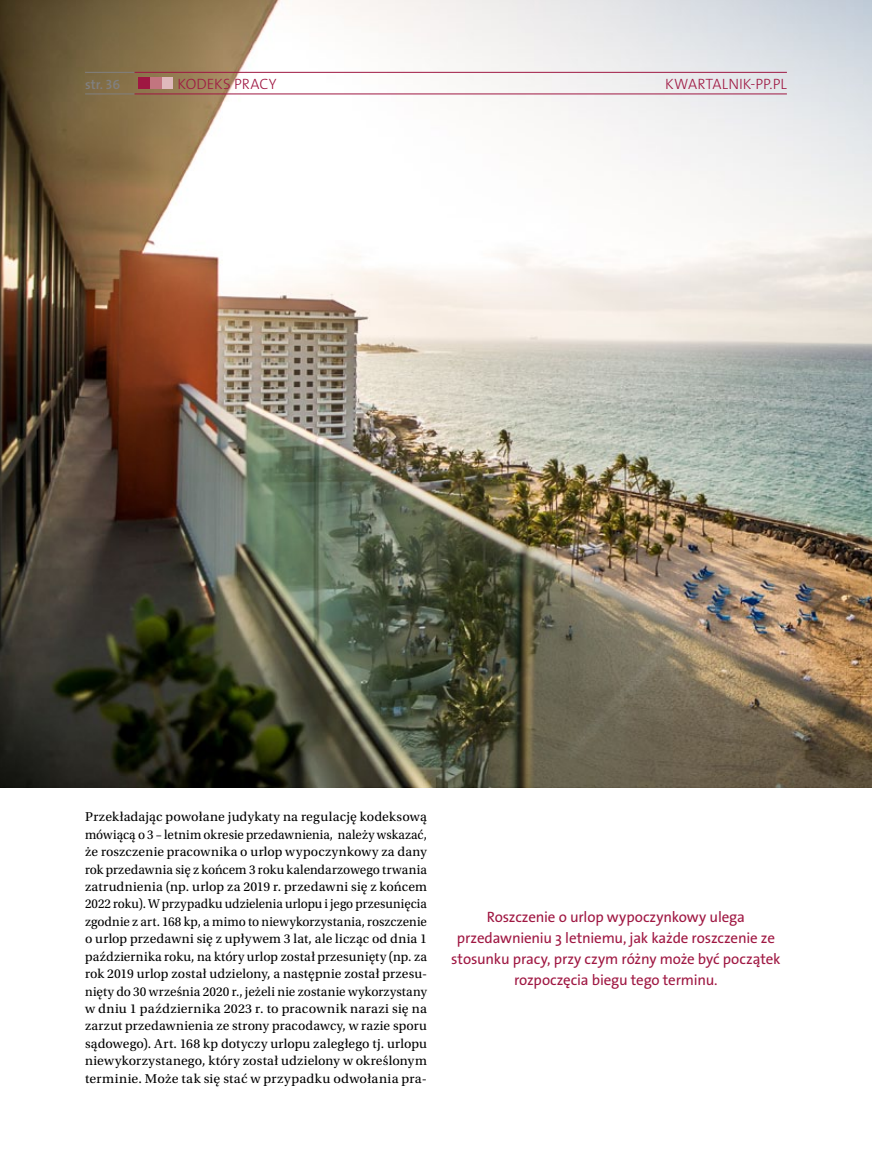
<style>
.page{position:relative;width:872px;height:1161px;background:#fff}
.page>*{position:absolute;margin:0;border:0;box-sizing:border-box;transform-origin:0 0}
.t1{font:15px/21px "The Sans Os F";letter-spacing:-.01em;color:#9f1742;text-align:center}
.t2{font:300 15px "The Sans Os F";color:#9f1742}
.t3{font:13.5px/17.4px "Utopia Std";letter-spacing:.015em;color:#000;text-align:justify}
.t4{font:600 13.5px "The Sans Os F";color:#818080}
</style>
<div class="page">
<img style="left:0;top:0;width:872px;height:787px">
<hr style="left:134px;top:72px;width:653px;height:1px;background:#9f1742">
<hr style="left:134px;top:94px;width:653px;height:1px;background:#9f1742">
<hr style="left:85px;top:72px;width:49px;height:1px;background:#818080">
<hr style="left:85px;top:94px;width:49px;height:1px;background:#818080">
<div style="left:161px;top:77px;width:12px;height:12px;background:#dfb9bc"></div>
<div style="left:150px;top:77px;width:11px;height:12px;background:#c2757f"></div>
<div style="left:138px;top:77px;width:12px;height:12px;background:#9f1742"></div>
<p class="t4" style="left:85px;top:76px;width:37px">str. 36</p>
<p class="t2" style="left:177px;top:74px;width:101px">KODEKS PRACY</p>
<p class="t2" style="left:665px;top:74px;width:123px">KWARTALNIK-PP.PL</p>
<p class="t3" style="left:85px;top:808px;width:343px">Przekładając powołane judykaty na regulację kodeksową mówiącą o 3 – letnim okresie przedawnienia, należy wskazać, że roszczenie pracownika o urlop wypoczynkowy za dany rok przedawnia się z końcem 3 roku kalendarzowego trwania zatrudnienia (np. urlop za 2019 r. przedawni się z końcem 2022 roku). W przypadku udzielenia urlopu i jego przesunięcia zgodnie z art. 168 kp, a mimo to niewykorzystania, roszczenie o urlop przedawni się z upływem 3 lat, ale licząc od dnia 1 października roku, na który urlop został przesunięty (np. za rok 2019 urlop został udzielony, a następnie został przesu&shy;nięty do 30 września 2020 r., jeżeli nie zostanie wykorzystany w dniu 1 października 2023 r. to pracownik narazi się na zarzut przedawnienia ze strony pracodawcy, w razie sporu sądowego). Art. 168 kp dotyczy urlopu zaległego tj. urlopu niewykorzystanego, który został udzielony w określonym terminie. Może tak się stać w przypadku odwołania pra-</p>
<p class="t1" style="left:451px;top:906px;width:331px">Roszczenie o urlop wypoczynkowy ulega przedawnieniu 3 letniemu, jak każde roszczenie ze stosunku pracy, przy czym różny może być początek rozpoczęcia biegu tego terminu.</p>
</div>
